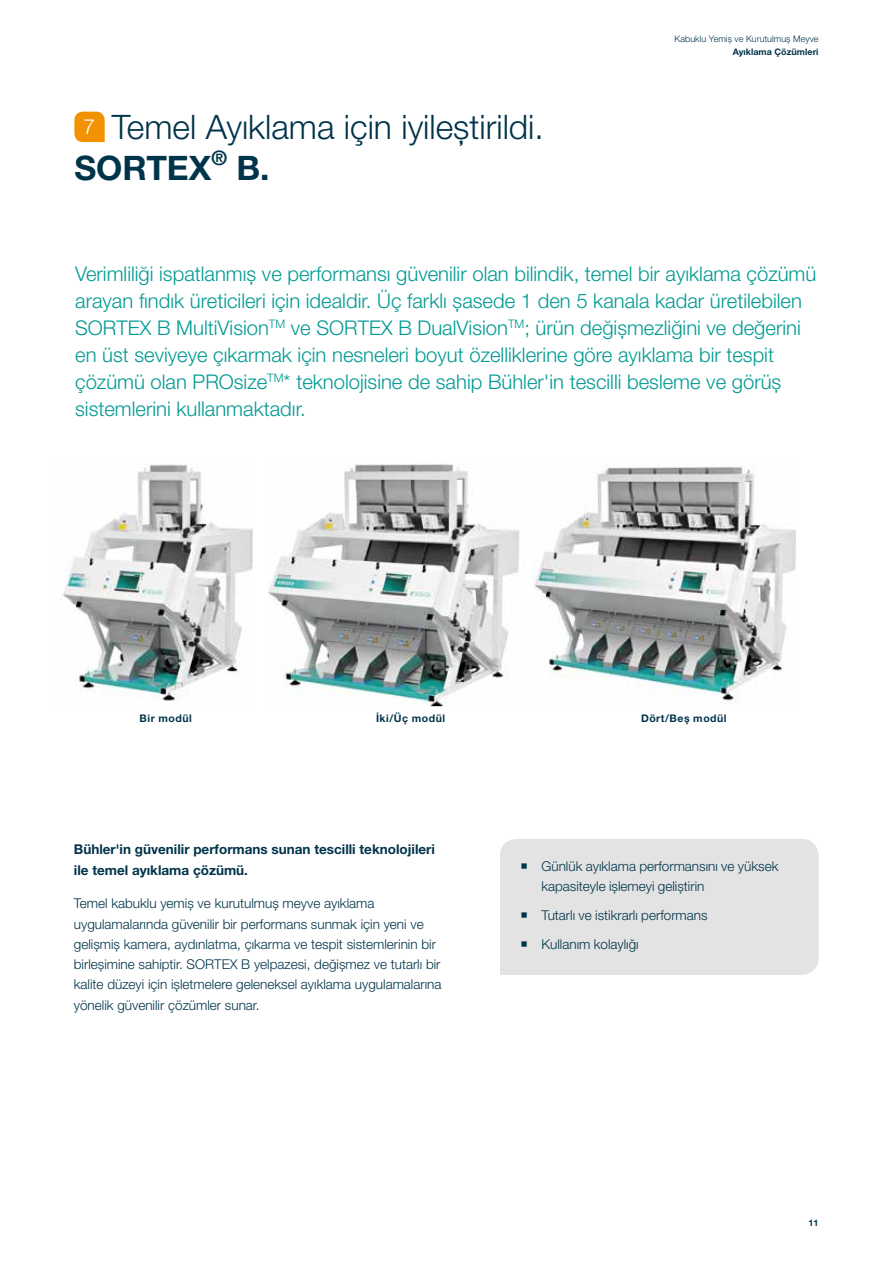
<style>
.page{position:relative;width:893px;height:1263px;background:#fff}
.page>*{position:absolute;margin:0;border:0;box-sizing:border-box;transform-origin:0 0}
.t1{font:300 33.75px/40.5px "Helvetica Neue LT Pro";color:#00344a}
.t2{font:300 21px "Helvetica Neue LT Pro";color:#fff}
.t3{font:300 20.25px/27px "Helvetica Neue LT Pro";color:#009a93}
.t4{font:300 13.5px/20.2px "Helvetica Neue LT Pro";color:#00344a}
.t5{font:700 13.5px/20.2px "Helvetica Neue LT Pro";color:#00344a}
.t6{font:700 10.5px "Helvetica Neue LT Pro";letter-spacing:.05em;color:#00344a}
.t7{font:300 9px "Helvetica Neue LT Pro";letter-spacing:.005em;color:#00344a}
.t8{font:700 9px "Helvetica Neue LT Pro";letter-spacing:.005em;color:#00344a}
.s1{font-weight:700}
</style>
<div class="page">
<img style="left:63px;top:464px;width:190px;height:237px">
<img style="left:532px;top:467px;width:263px;height:234px">
<img style="left:268px;top:464px;width:252px;height:241px">
<svg style="left:74px;top:112px;width:31px;height:30px"></svg>
<div style="left:500px;top:839px;width:319px;height:136px;background:#e3e3e3"></div>
<h1 class="t1" style="left:74px;top:106px;width:471px;text-indent:38px">Temel Ayıklama için iyileştirildi.<br><span class="s1">SORTEX</span><sup>®</sup> <span class="s1">B.</span></h1>
<h2 class="t2" style="left:84px;top:114px;width:13px">7</h2>
<p class="t7" style="left:675px;top:33px;width:145px">Kabuklu Yemiş ve Kurutulmuş Meyve</p>
<p class="t8" style="left:733px;top:46px;width:87px">Ayıklama Çözümleri</p>
<p class="t3" style="left:75px;top:260px;width:743px">Verimliliği ispatlanmış ve performansı güvenilir olan bilindik, temel bir ayıklama çözümü arayan fındık üreticileri için idealdir. Üç farklı şasede 1 den 5 kanala kadar üretilebilen SORTEX B MultiVision<sup>TM</sup> ve SORTEX B DualVision<sup>TM</sup>; ürün değişmezliğini ve değerini en üst seviyeye çıkarmak için nesneleri boyut özelliklerine göre ayıklama bir tespit çözümü olan PROsize<sup>TM</sup>* teknolojisine de sahip Bühler'in tescilli besleme ve görüş sistemlerini kullanmaktadır.</p>
<p class="t6" style="left:140px;top:712px;width:54px">Bir modül</p>
<p class="t6" style="left:376px;top:712px;width:71px">İki/Üç modül</p>
<p class="t6" style="left:641px;top:712px;width:87px">Dört/Beş modül</p>
<p class="t5" style="left:74px;top:839px;width:363px">Bühler'in güvenilir performans sunan tescilli teknolojileri ile temel ayıklama çözümü.</p>
<p class="t4" style="left:74px;top:893px;width:369px">Temel kabuklu yemiş ve kurutulmuş meyve ayıklama uygulamalarında güvenilir bir performans sunmak için yeni ve gelişmiş kamera, aydınlatma, çıkarma ve tespit sistemlerinin bir birleşimine sahiptir. SORTEX B yelpazesi, değişmez ve tutarlı bir kalite düzeyi için işletmelere geleneksel ayıklama uygulamalarına yönelik güvenilir çözümler sunar.</p>
<p class="t4" style="left:541px;top:856px;width:239px">Günlük ayıklama performansını ve yüksek kapasiteyle işlemeyi geliştirin</p>
<p class="t4" style="left:541px;top:901px;width:168px;line-height:28.8px">Tutarlı ve istikrarlı performans<br>Kullanım kolaylığı</p>
<p class="t8" style="left:808px;top:1217px;width:12px">11</p>
</div>
